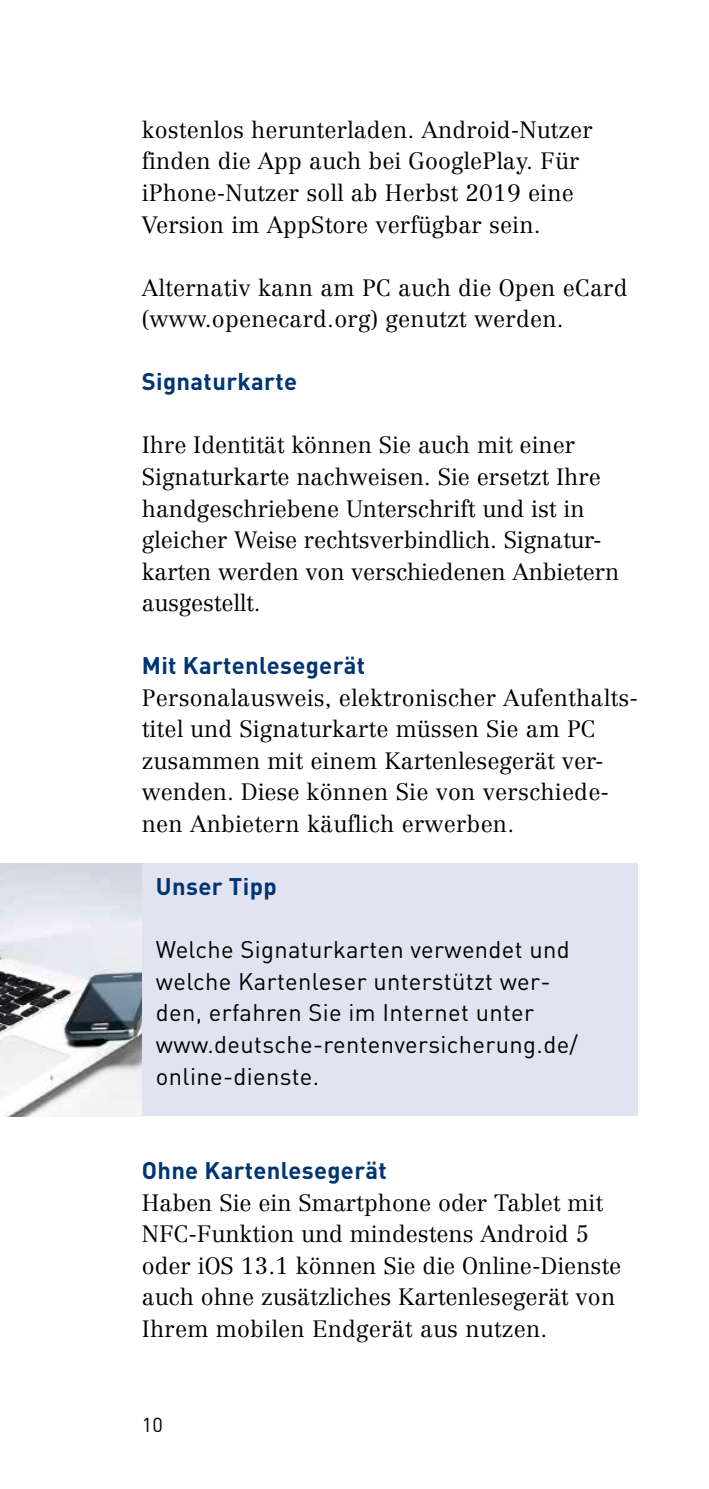
<style>
.page{position:relative;width:709px;height:1489px;background:#fff}
.page>*{position:absolute;margin:0;border:0;box-sizing:border-box;transform-origin:0 0}
.t1{font:23.75px/31.5px "DIN";letter-spacing:.015em;color:#000}
.t2{font:700 23.75px "DIN";letter-spacing:.015em;color:#003472}
.t3{font:300 23.25px/31.5px "Centennial";color:#000}
.t4{font:20px "DIN";color:#000}
</style>
<div class="page">
<div style="left:142px;top:863px;width:496px;height:252px;background:#e2e3f0"></div>
<img style="left:0;top:863px;width:142px;height:252px">
<p class="t3" style="left:142px;top:114px;width:452px">kostenlos herunterladen. An droid-Nutzer finden die App auch bei GooglePlay. Für iPhone-Nutzer soll ab Herbst 2019 eine Version im AppStore verfügbar sein.</p>
<p class="t3" style="left:142px;top:271px;width:487px">Alternativ kann am PC auch die Open eCard (www.openecard.org) genutzt werden.</p>
<p class="t2" style="left:142px;top:366px;width:157px">Signaturkarte</p>
<p class="t3" style="left:142px;top:429px;width:479px">Ihre Identität können Sie auch mit einer<br>Si gnaturkarte nachweisen. Sie ersetzt Ihre handge schriebene Unterschrift und ist in gleicher Weise rechtsverbindlich. Signatur&shy;karten werden von verschiedenen Anbietern ausgestellt.</p>
<h3 class="t2" style="left:142px;top:650px;width:225px">Mit Kartenlesegerät</h3>
<p class="t3" style="left:142px;top:681px;width:498px">Personalausweis, elektronischer Auf ent halts&shy;titel und Signaturkarte müssen Sie am PC zusammen mit einem Kartenlesegerät ver&shy;wenden. Diese können Sie von verschiede&shy;nen Anbietern käuflich erwerben.</p>
<h3 class="t2" style="left:156px;top:871px;width:122px">Unser Tipp</h3>
<p class="t1" style="left:156px;top:933px;width:423px">Welche Signaturkarten verwendet und welche Kartenleser unterstützt wer&shy;den, erfahren Sie im Internet unter www.deutsche-rentenversicherung.de/ online-dienste.</p>
<h3 class="t2" style="left:142px;top:1154px;width:247px">Ohne Kartenlesegerät</h3>
<p class="t3" style="left:142px;top:1186px;width:481px">Haben Sie ein Smartphone oder Tablet mit NFC-Funktion und mindestens Android 5 oder iOS 13.1 können Sie die Online-Dienste auch ohne zusätzliches Karten lese gerät von Ihrem mobilen Endgerät aus nutzen.</p>
<p class="t4" style="left:142px;top:1411px;width:23px">10</p>
</div>
